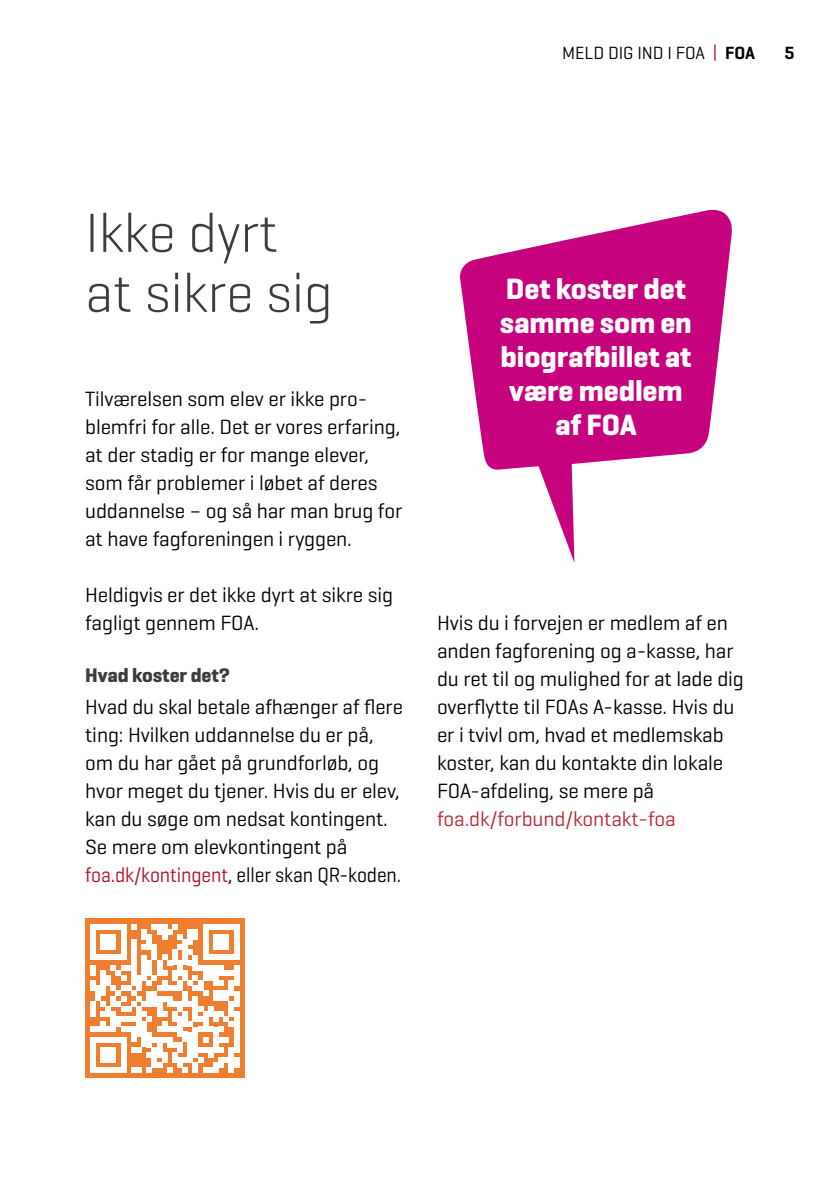
<style>
.page{position:relative;width:840px;height:1191px;background:#fff}
.page>*{position:absolute;margin:0;border:0;box-sizing:border-box;transform-origin:0 0}
.t1{font:300 56px/60px "Geogrotesque";letter-spacing:-.005em;color:#3c3c3b}
.t2{font:700 30px/34px "Geogrotesque";letter-spacing:-.005em;color:#fff;text-align:center}
.t3{font:21px/28px "Geogrotesque";letter-spacing:-.005em;color:#000}
.t4{font:21px "Geogrotesque";letter-spacing:-.005em;color:#ba2a30}
.t5{font:700 20px "Geogrotesque";letter-spacing:-.005em;color:#3c3c3b}
.t6{font:18px "Geogrotesque";letter-spacing:-.005em;color:#000}
.t7{font:600 18px "Geogrotesque";color:#000}
.s1{color:#ae1122}
.s2{font-weight:600}
</style>
<div class="page">
<svg style="left:460px;top:209px;width:272px;height:354px;fill:#c7027f"></svg>
<div style="left:85px;top:918px;width:159px;height:160px;background:#f07e31"></div>
<div style="left:90px;top:1037px;width:5px;height:35px;background:#fff"></div>
<div style="left:100px;top:1047px;width:6px;height:15px;background:#fff"></div>
<div style="left:106px;top:1047px;width:5px;height:15px;background:#fff"></div>
<div style="left:111px;top:1047px;width:5px;height:15px;background:#fff"></div>
<svg style="left:95px;top:1037px;width:26px;height:5px"></svg>
<svg style="left:95px;top:1067px;width:26px;height:5px"></svg>
<div style="left:121px;top:1037px;width:5px;height:35px;background:#fff"></div>
<div style="left:131px;top:1026px;width:5px;height:16px;background:#fff"></div>
<div style="left:136px;top:1006px;width:5px;height:31px;background:#fff"></div>
<svg style="left:131px;top:1047px;width:10px;height:5px"></svg>
<svg style="left:131px;top:1067px;width:10px;height:5px"></svg>
<div style="left:141px;top:1021px;width:6px;height:26px;background:#fff"></div>
<div style="left:147px;top:1031px;width:5px;height:16px;background:#fff"></div>
<div style="left:177px;top:1016px;width:5px;height:21px;background:#fff"></div>
<div style="left:182px;top:1031px;width:6px;height:11px;background:#fff"></div>
<svg style="left:147px;top:1037px;width:41px;height:35px"></svg>
<div style="left:188px;top:1031px;width:5px;height:31px;background:#fff"></div>
<div style="left:193px;top:1026px;width:5px;height:31px;background:#fff"></div>
<div style="left:193px;top:1062px;width:5px;height:10px;background:#fff"></div>
<div style="left:213px;top:1026px;width:5px;height:26px;background:#fff"></div>
<svg style="left:198px;top:1037px;width:31px;height:35px"></svg>
<svg style="left:90px;top:924px;width:144px;height:107px"></svg>
<div style="left:229px;top:1047px;width:5px;height:25px;background:#fff"></div>
<div style="left:234px;top:924px;width:5px;height:10px;background:#fff"></div>
<div style="left:234px;top:934px;width:5px;height:10px;background:#fff"></div>
<div style="left:234px;top:944px;width:5px;height:16px;background:#fff"></div>
<div style="left:234px;top:965px;width:5px;height:20px;background:#fff"></div>
<div style="left:234px;top:990px;width:5px;height:16px;background:#fff"></div>
<div style="left:234px;top:1011px;width:5px;height:41px;background:#fff"></div>
<div style="left:234px;top:1057px;width:5px;height:10px;background:#fff"></div>
<p class="t6" style="left:562px;top:42px;width:194px">MELD DIG IND I FOA <span class="s1">|</span> <span class="s2">FOA</span></p>
<p class="t7" style="left:784px;top:42px;width:12px">5</p>
<h1 class="t1" style="left:85px;top:201px;width:249px">Ikke dyrt at sikre sig</h1>
<p class="t3" style="left:85px;top:384px;width:318px">Tilværelsen som elev er ikke pro&shy;blemfri for alle. Det er vores erfaring, at der stadig er for mange elever, som får problemer i løbet af deres uddannelse – og så har man brug for at have fagforeningen i ryggen.</p>
<p class="t3" style="left:85px;top:580px;width:309px">Heldigvis er det ikke dyrt at sikre sig fagligt gennem FOA.</p>
<p class="t5" style="left:85px;top:662px;width:146px">Hvad koster det?</p>
<p class="t3" style="left:85px;top:692px;width:319px">Hvad du skal betale afhænger af flere ting: Hvilken uddannelse du er på, om du har gået på grundforløb, og hvor meget du tjener. Hvis du er elev, kan du søge om nedsat kontingent.<br>Se mere om elevkontingent på <span class="s1">foa.dk/kontingent</span>, eller skan QR-koden.</p>
<h2 class="t2" style="left:499px;top:272px;width:193px">Det koster det samme som en biografbillet at være medlem af FOA</h2>
<p class="t3" style="left:437px;top:608px;width:308px">Hvis du i forvejen er medlem af en anden fagforening og a-kasse, har du ret til og mulighed for at lade dig overflytte til FOAs A-kasse. Hvis du er i tvivl om, hvad et medlemskab koster, kan du kontakte din lokale<br>FOA-afdeling, se mere på</p>
<p class="t4" style="left:437px;top:805px;width:240px">foa.dk/forbund/kontakt-foa</p>
</div>
